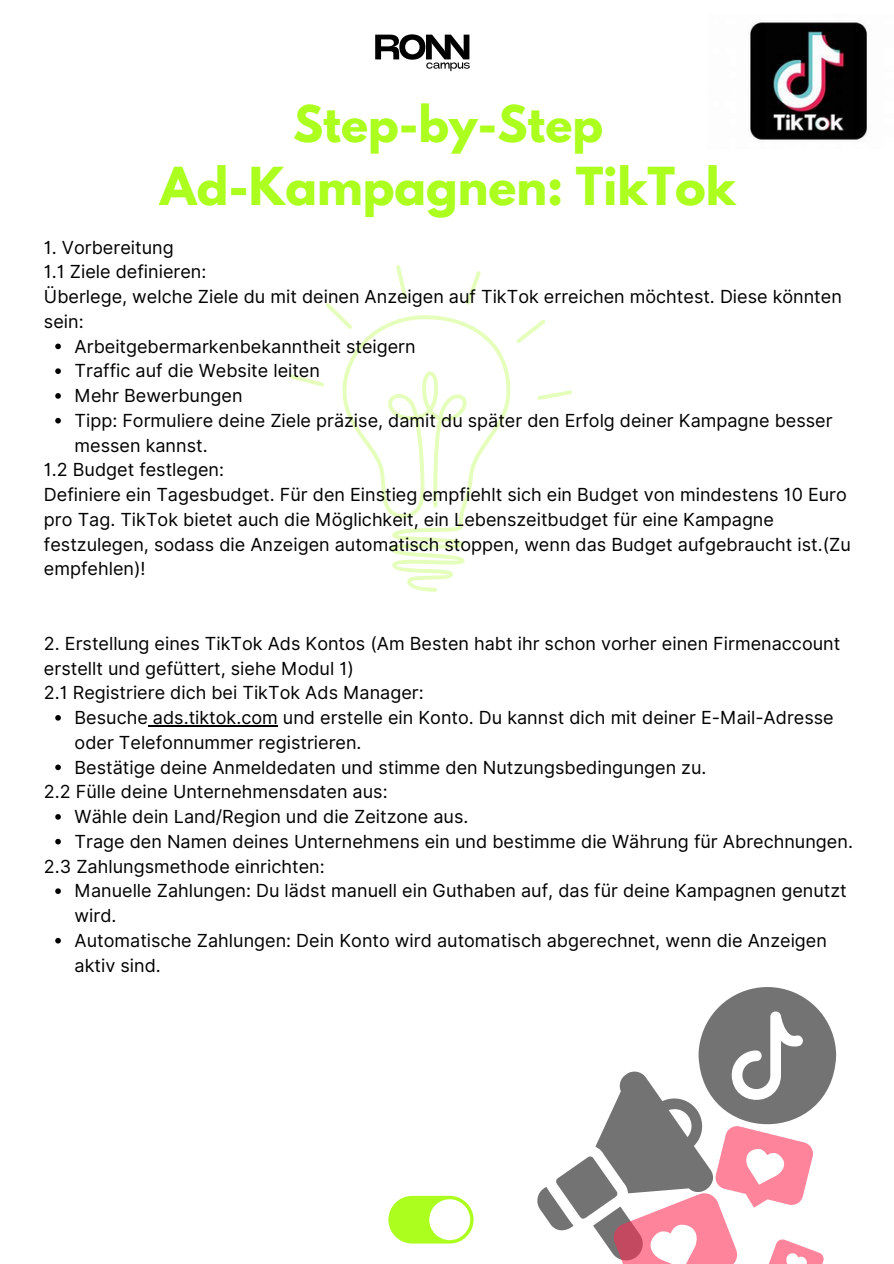
<style>
.page{position:relative;width:894px;height:1264px;background:#fff}
.page>*{position:absolute;margin:0;border:0;box-sizing:border-box;transform-origin:0 0}
.t1{font:700 46.35px "League Spartan";color:#abfe1e}
.t2{font:700 44.85px "League Spartan";color:#abfe1e}
.t3{font:18px/24.8px "Inter";color:#000}
</style>
<div class="page">
<svg style="left:375px;top:34px;width:94px;height:37px"></svg>
<svg style="left:388px;top:1195px;width:85px;height:48px"></svg>
<svg style="left:290px;top:265px;width:282px;height:327px"></svg>
<svg style="left:537px;top:987px;width:298px;height:276px"></svg>
<svg style="left:55px;top:343px;width:6px;height:6px"></svg>
<svg style="left:55px;top:368px;width:6px;height:6px"></svg>
<svg style="left:55px;top:393px;width:6px;height:6px"></svg>
<svg style="left:55px;top:418px;width:6px;height:5px"></svg>
<svg style="left:55px;top:715px;width:6px;height:5px"></svg>
<hr style="left:148px;top:725px;width:130px;height:1px;background:#000">
<svg style="left:55px;top:764px;width:6px;height:6px"></svg>
<svg style="left:55px;top:814px;width:6px;height:5px"></svg>
<svg style="left:55px;top:838px;width:6px;height:6px"></svg>
<svg style="left:55px;top:888px;width:6px;height:6px"></svg>
<svg style="left:55px;top:937px;width:6px;height:6px"></svg>
<img style="left:750px;top:22px;width:117px;height:118px">
<p class="t2" style="left:293px;top:102px;width:311px">Step-by-Step</p>
<p class="t1" style="left:160px;top:163px;width:577px">Ad-Kampagnen: TikTok</p>
<p class="t3" style="left:44px;top:234px;width:131px">1. Vorbereitung</p>
<h1 class="t3" style="left:44px;top:259px;width:164px">1.1 Ziele definieren:</h1>
<p class="t3" style="left:44px;top:284px;width:799px">Überlege, welche Ziele du mit deinen Anzeigen auf TikTok erreichen möchtest. Diese könnten sein:</p>
<p class="t3" style="left:75px;top:333px;width:342px">Arbeitgebermarkenbekanntheit steigern</p>
<p class="t3" style="left:75px;top:358px;width:247px">Traffic auf die Website leiten</p>
<p class="t3" style="left:75px;top:383px;width:169px">Mehr Bewerbungen</p>
<p class="t3" style="left:75px;top:408px;width:759px">Tipp: Formuliere deine Ziele präzise, damit du später den Erfolg deiner Kampagne besser messen kannst.</p>
<p class="t3" style="left:44px;top:457px;width:181px">1.2 Budget festlegen:</p>
<p class="t3" style="left:44px;top:482px;width:808px">Definiere ein Tagesbudget. Für den Einstieg empfiehlt sich ein Budget von mindestens 10 Euro pro Tag. TikTok bietet auch die Möglichkeit, ein Lebenszeitbudget für eine Kampagne festzulegen, sodass die Anzeigen automatisch stoppen, wenn das Budget aufgebraucht ist.(Zu empfehlen)!</p>
<p class="t3" style="left:44px;top:630px;width:797px">2. Erstellung eines TikTok Ads Kontos (Am Besten habt ihr schon vorher einen Firmenaccount erstellt und gefüttert, siehe Modul 1)</p>
<p class="t3" style="left:44px;top:680px;width:381px">2.1 Registriere dich bei TikTok Ads Manager:</p>
<p class="t3" style="left:75px;top:705px;width:760px">Besuche ads.tiktok.com und erstelle ein Konto. Du kannst dich mit deiner E-Mail-Adresse oder Telefonnummer registrieren.</p>
<p class="t3" style="left:75px;top:754px;width:633px">Bestätige deine Anmeldedaten und stimme den Nutzungsbedingungen zu.</p>
<p class="t3" style="left:44px;top:779px;width:345px">2.2 Fülle deine Unternehmensdaten aus:</p>
<p class="t3" style="left:75px;top:804px;width:395px">Wähle dein Land/Region und die Zeitzone aus.</p>
<p class="t3" style="left:75px;top:828px;width:779px">Trage den Namen deines Unternehmens ein und bestimme die Währung für Abrechnungen.</p>
<p class="t3" style="left:44px;top:853px;width:282px">2.3 Zahlungsmethode einrichten:</p>
<p class="t3" style="left:75px;top:878px;width:773px">Manuelle Zahlungen: Du lädst manuell ein Guthaben auf, das für deine Kampagnen genutzt wird.</p>
<p class="t3" style="left:75px;top:927px;width:753px">Automatische Zahlungen: Dein Konto wird automatisch abgerechnet, wenn die Anzeigen aktiv sind.</p>
</div>
